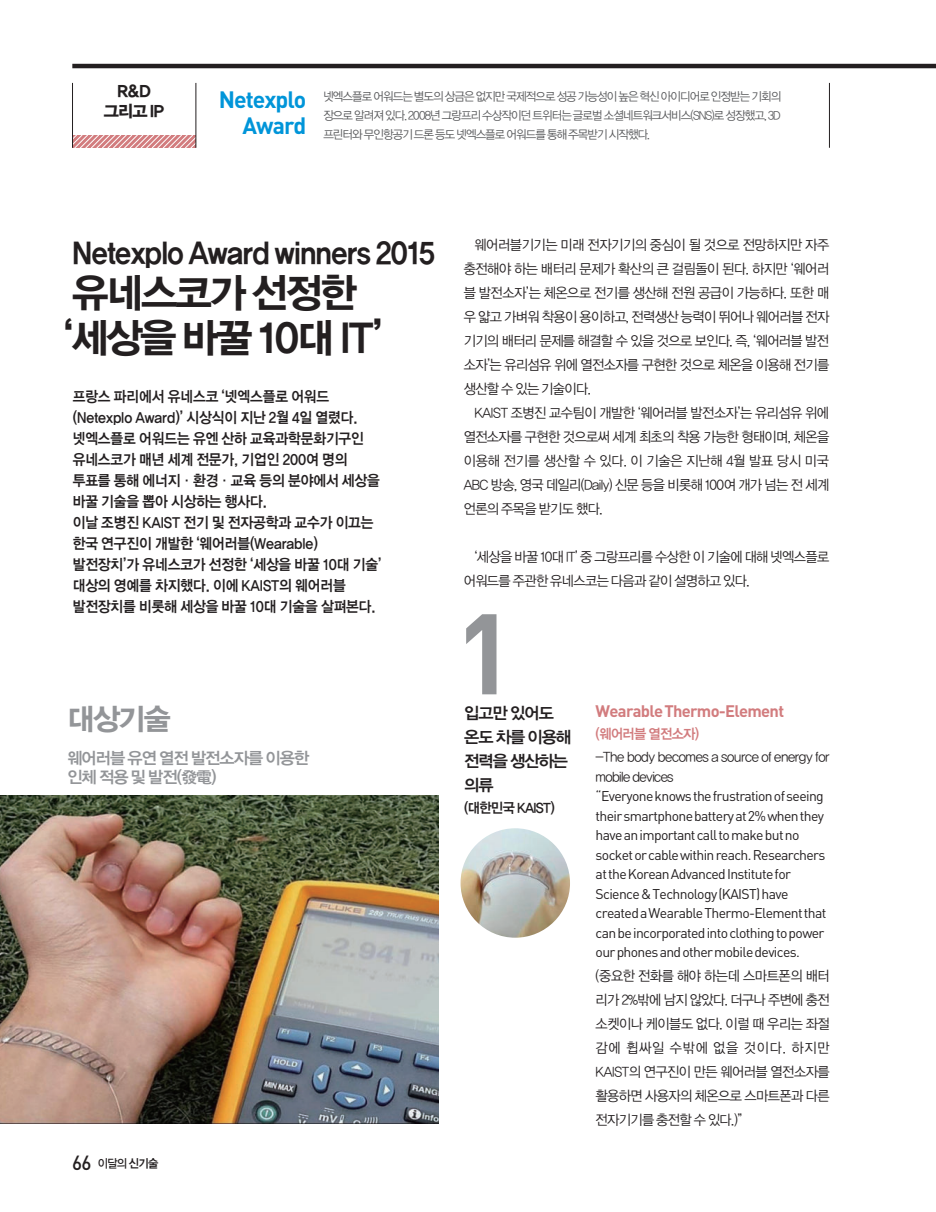
<style>
.page{position:relative;width:936px;height:1212px;background:#fff}
.page>*{position:absolute;margin:0;border:0;box-sizing:border-box;transform-origin:0 0}
.t1{font:700 112.5px "DIN";color:#939598}
.t2{font:40.5px/45px "YDVYGO Std 15";letter-spacing:-.055em;color:#231f20}
.t3{font:30px "YDVYGO Std 15";letter-spacing:-.045em;color:#231f20;scale:.93 1}
.t4{font:30px "YDVYGO Std 15";color:#939598}
.t5{font:700 23.4px/25.5px "DIN";letter-spacing:-.045em;color:#0095d9;text-align:right}
.t6{font:16.5px/19.2px "YDVYGO Std 14";letter-spacing:-.055em;color:#939598}
.t7{font:700 16.5px "DIN";letter-spacing:-.045em;color:#d27c7e}
.t8{font:16.5px/24px "YDVYGO Std 14";letter-spacing:-.055em;color:#231f20}
.t9{font:16.5px/19.5px "YDVYGO Std 16";color:#231f20;text-align:center}
.t10{font:15px/21px "YDVYGO Std 14";letter-spacing:-.005em;color:#231f20;scale:.92 1}
.t11{font:13.95px/24px "YDVYGO Std 12";letter-spacing:-.045em;color:#231f20;text-align:justify;scale:.95 1}
.t12{font:13.95px/19.5px "DIN";letter-spacing:-.045em;color:#231f20}
.t13{font:13.95px/19.5px "YDVYGO Std 12";letter-spacing:-.025em;color:#231f20;scale:.95 1}
.t14{font:13.95px "YDVYGO Std 14";letter-spacing:-.045em;color:#231f20;scale:.95 1}
.t15{font:13.95px "YDVYGO Std 14";letter-spacing:-.045em;color:#d27c7e;scale:.95 1}
.t16{font:12px/18.8px "YDVYGO Std 12";letter-spacing:-.075em;color:#57585a;text-align:justify;scale:.95 1}
.t17{font:12px "YDVYGO Std 13";color:#231f20;scale:.93 1}
.s1{font-family:"DIN";font-weight:500;font-size:20.25px}
.s2{font-family:"YDVYGO Std 14"}
</style>
<div class="page">
<svg style="left:73px;top:135px;width:123px;height:13px;background:#dc9c9d"></svg>
<hr style="left:72px;top:64px;width:863px;height:4px;background:#231f20">
<hr style="left:72px;top:83px;width:1px;height:65px;background:#231f20">
<hr style="left:196px;top:83px;width:1px;height:65px;background:#231f20">
<hr style="left:829px;top:83px;width:1px;height:65px;background:#231f20">
<img style="left:0;top:796px;width:438px;height:328px">
<img style="left:460px;top:828px;width:110px;height:110px;border-radius:55px">
<p class="t9" style="left:104px;top:82px;width:62px">R&amp;D 그리고 IP</p>
<h3 class="t5" style="left:219px;top:89px;width:89px">Netexplo<br>Award</h3>
<p class="t16" style="left:323px;top:88px;width:483px">넷엑스플로 어워드는 별도의 상금은 없지만 국제적으로 성공 가능성이 높은 혁신 아이디어로 인정받는 기회의 장으로 알려져 있다. 2008년 그랑프리 수상작이던 트위터는 글로벌 소셜네트워크서비스(SNS)로 성장했고, 3D 프린터와 무인항공기 드론 등도 넷엑스플로 어워드를 통해 주목받기 시작했다.</p>
<h3 class="t3" style="left:72px;top:238px;width:392px">Netexplo Award winners 2015</h3>
<h2 class="t2" style="left:64px;top:272px;width:320px">유네스코가 선정한 ‘세상을 바꿀 10대 IT’</h2>
<p class="t10" style="left:73px;top:387px;width:337px">프랑스 파리에서 유네스코 ‘넷엑스플로 어워드 (Netexplo Award)’ 시상식이 지난 2월 4일 열렸다. 넷엑스플로 어워드는 유엔 산하 교육과학문화기구인 유네스코가 매년 세계 전문가, 기업인 200여 명의 투표를 통해 에너지·환경·교육 등의 분야에서 세상을 바꿀 기술을 뽑아 시상하는 행사다.<br>이날 조병진 KAIST 전기 및 전자공학과 교수가 이끄는 한국 연구진이 개발한 ‘웨어러블(Wearable) 발전장치’가 유네스코가 선정한 ‘세상을 바꿀 10대 기술’ 대상의 영예를 차지했다. 이에 KAIST의 웨어러블 발전장치를 비롯해 세상을 바꿀 10대 기술을 살펴본다.</p>
<h3 class="t4" style="left:67px;top:704px;width:105px">대상기술</h3>
<p class="t6" style="left:67px;top:749px;width:243px">웨어러블 유연 열전 발전소자를 이용한 인체 적용 및 발전(發電)</p>
<p class="t17" style="left:72px;top:1157px;width:94px"><span class="s1">66</span> 이달의 <span class="s2">신기술</span></p>
<p class="t11" style="left:463px;top:233px;width:386px;text-indent:11px">웨어러블기기는 미래 전자기기의 중심이 될 것으로 전망하지만 자주 충전해야 하는 배터리 문제가 확산의 큰 걸림돌이 된다. 하지만 ‘웨어러 블 발전소자’는 체온으로 전기를 생산해 전원 공급이 가능하다. 또한 매 우 얇고 가벼워 착용이 용이하고, 전력생산 능력이 뛰어나 웨어러블 전자 기기의 배터리 문제를 해결할 수 있을 것으로 보인다. 즉, ‘웨어러블 발전 소자’는 유리섬유 위에 열전소자를 구현한 것으로 체온을 이용해 전기를 생산할 수 있는 기술이다.</p>
<p class="t11" style="left:463px;top:401px;width:386px;text-indent:11px">KAIST 조병진 교수팀이 개발한 ‘웨어러블 발전소자’는 유리섬유 위에 열전소자를 구현한 것으로써 세계 최초의 착용 가능한 형태이며, 체온을 이용해 전기를 생산할 수 있다. 이 기술은 지난해 4월 발표 당시 미국 ABC 방송, 영국 데일리(Daily) 신문 등을 비롯해 100여 개가 넘는 전 세계 언론의 주목을 받기도 했다.</p>
<p class="t11" style="left:463px;top:545px;width:386px;text-indent:11px">‘세상을 바꿀 10대 IT’ 중 그랑프리를 수상한 이 기술에 대해 넷엑스플로 어워드를 주관한 유네스코는 다음과 같이 설명하고 있다.</p>
<h1 class="t1" style="left:455px;top:614px;width:61px">1</h1>
<p class="t8" style="left:464px;top:702px;width:109px">입고만 있어도 온도 차를 이용해 전력을 생산하는 의류</p>
<p class="t14" style="left:464px;top:801px;width:97px">(대한민국 KAIST)</p>
<p class="t7" style="left:595px;top:705px;width:190px">Wearable Thermo-Element</p>
<p class="t15" style="left:595px;top:726px;width:111px">(웨어러블 열전소자)</p>
<p class="t13" style="left:595px;top:748px;width:248px">-The body becomes a source of energy for mobile devices</p>
<p class="t12" style="left:595px;top:787px;width:232px">“Everyone knows the frustration of seeing their smartphone battery at 2% when they have an important call to make but no socket or cable within reach. Researchers at the Korean Advanced Institute for Science &amp; Technology (KAIST) have created a Wearable Thermo-Element that can be incorporated into clothing to power our phones and other mobile devices.</p>
<p class="t11" style="left:595px;top:964px;width:248px">(중요한 전화를 해야 하는데 스마트폰의 배터 리가 2%밖에 남지 않았다. 더구나 주변에 충전 소켓이나 케이블도 없다. 이럴 때 우리는 좌절 감에 휩싸일 수밖에 없을 것이다. 하지만 KAIST의 연구진이 만든 웨어러블 열전소자를 활용하면 사용자의 체온으로 스마트폰과 다른 전자기기를 충전할 수 있다.)”</p>
</div>
